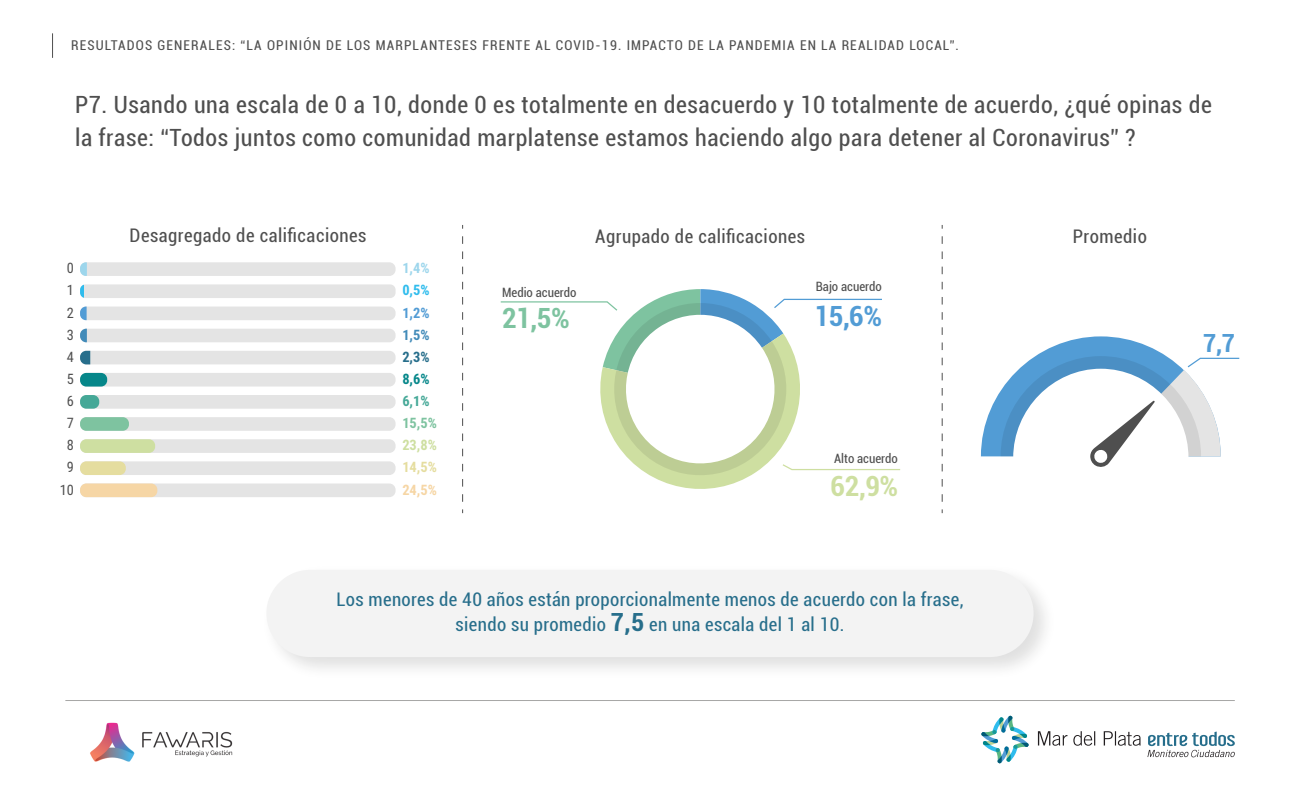
<style>
.page{position:relative;width:1300px;height:795px;background:#fff}
.page>*{position:absolute;margin:0;border:0;box-sizing:border-box;transform-origin:0 0}
.t1{font:700 condensed 27.88px "Roboto";color:#529cd5}
.t2{font:700 condensed 27.88px "Roboto";color:#cedfa1}
.t3{font:700 condensed 27.88px "Roboto";color:#7ec3a0}
.t4{font:700 condensed 25px "Roboto";color:#529cd5}
.t5{font:condensed 23.75px/32.5px "Roboto";letter-spacing:.025em;color:#4f4f4f}
.t6{font:condensed 18.75px/25px "Roboto";letter-spacing:.02em;color:#276e8b;text-align:center}
.t7{font:condensed 18.75px "Roboto";letter-spacing:.025em;color:#4f4f4f}
.t8{font:14.38px "Roboto Condensed";color:#4f4f4f}
.t9{font:700 14.38px "Roboto Condensed";color:#7ec3a0}
.t10{font:700 14.38px "Roboto Condensed";color:#cedfa1}
.t11{font:700 14.38px "Roboto Condensed";color:#e5dd9f}
.t12{font:700 14.38px "Roboto Condensed";color:#f6d6a5}
.t13{font:700 14.38px "Roboto Condensed";color:#9dd6ec}
.t14{font:700 14.38px "Roboto Condensed";color:#2fbced}
.t15{font:700 14.38px "Roboto Condensed";color:#529cd5}
.t16{font:700 14.38px "Roboto Condensed";color:#428bb9}
.t17{font:700 14.38px "Roboto Condensed";color:#276e8b}
.t18{font:700 14.38px "Roboto Condensed";color:#06878a}
.t19{font:700 14.38px "Roboto Condensed";color:#45a897}
.t20{font:condensed 13.5px "Roboto";letter-spacing:.085em;color:#4f4f4f}
.t21{font:condensed 12.88px "Roboto";color:#4f4f4f}
.s1{font-weight:700;font-size:25px}
</style>
<div class="page">
<svg style="left:52px;top:33px;width:1px;height:25px"></svg>
<svg style="left:500px;top:289px;width:401px;height:200px"></svg>
<svg style="left:981px;top:336px;width:259px;height:131px"></svg>
<div style="left:80px;top:262px;width:315px;height:14px;background:#e4e4e4;border-radius:6px"></div>
<svg style="left:80px;top:262px;width:7px;height:14px"></svg>
<div style="left:80px;top:284px;width:315px;height:14px;background:#e4e4e4;border-radius:5px"></div>
<div style="left:80px;top:306px;width:315px;height:14px;background:#e4e4e4;border-radius:6px"></div>
<div style="left:80px;top:328px;width:315px;height:14px;background:#e4e4e4;border-radius:6px"></div>
<svg style="left:80px;top:328px;width:7px;height:14px"></svg>
<div style="left:80px;top:350px;width:315px;height:14px;background:#e4e4e4;border-radius:6px"></div>
<svg style="left:80px;top:350px;width:10px;height:14px"></svg>
<div style="left:80px;top:373px;width:315px;height:13px;background:#e4e4e4;border-radius:6px"></div>
<div style="left:80px;top:373px;width:27px;height:13px;background:#06878a;border-radius:6px"></div>
<div style="left:80px;top:395px;width:315px;height:13px;background:#e4e4e4;border-radius:6px"></div>
<div style="left:80px;top:395px;width:19px;height:13px;background:#45a897;border-radius:6px"></div>
<div style="left:80px;top:417px;width:315px;height:13px;background:#e4e4e4;border-radius:6px"></div>
<div style="left:80px;top:417px;width:49px;height:13px;background:#7ec3a0;border-radius:6px"></div>
<div style="left:80px;top:439px;width:315px;height:13px;background:#e4e4e4;border-radius:6px"></div>
<div style="left:80px;top:439px;width:75px;height:13px;background:#cedfa1;border-radius:6px"></div>
<div style="left:80px;top:461px;width:315px;height:14px;background:#e4e4e4;border-radius:6px"></div>
<div style="left:80px;top:461px;width:46px;height:14px;background:#e5dd9f;border-radius:6px"></div>
<div style="left:80px;top:483px;width:315px;height:14px;background:#e4e4e4;border-radius:6px"></div>
<div style="left:80px;top:483px;width:77px;height:14px;background:#f6d6a5;border-radius:6px"></div>
<svg style="left:80px;top:284px;width:4px;height:14px"></svg>
<svg style="left:80px;top:306px;width:6px;height:14px"></svg>
<svg style="left:941px;top:236px;width:1px;height:277px"></svg>
<svg style="left:462px;top:236px;width:1px;height:277px"></svg>
<div style="left:266px;top:569px;width:767px;height:87px;background:#f3f3f3;border-radius:44px"></div>
<svg style="left:981px;top:715px;width:47px;height:48px"></svg>
<svg style="left:1037px;top:731px;width:103px;height:14px"></svg>
<svg style="left:1147px;top:731px;width:87px;height:26px"></svg>
<hr style="left:65px;top:700px;width:1169px;height:1px;background:#a7a7a6">
<img style="left:90px;top:722px;width:143px;height:40px">
<p class="t20" style="left:71px;top:36px;width:889px">RESULTADOS GENERALES: “LA OPINIÓN DE LOS MARPLANTESES FRENTE AL COVID-19. IMPACTO DE LA PANDEMIA EN LA REALIDAD LOCAL”.</p>
<p class="t5" style="left:75px;top:88px;width:1138px">P7. Usando una escala de 0 a 10, donde 0 es totalmente en desacuerdo y 10 totalmente de acuerdo, ¿qué opinas de la frase: “Todos juntos como comunidad marplatense estamos haciendo algo para detener al Coronavirus” ?</p>
<p class="t7" style="left:130px;top:222px;width:238px">Desagregado de calificaciones</p>
<p class="t7" style="left:1072px;top:223px;width:76px">Promedio</p>
<p class="t7" style="left:595px;top:223px;width:211px">Agrupado de calificaciones</p>
<p class="t8" style="left:67px;top:258px;width:9px">0</p>
<p class="t13" style="left:402px;top:258px;width:29px">1,4%</p>
<p class="t8" style="left:67px;top:280px;width:9px">1</p>
<p class="t14" style="left:402px;top:280px;width:29px">0,5%</p>
<p class="t8" style="left:67px;top:302px;width:9px">2</p>
<p class="t15" style="left:402px;top:302px;width:29px">1,2%</p>
<p class="t8" style="left:67px;top:324px;width:9px">3</p>
<p class="t16" style="left:402px;top:324px;width:29px">1,5%</p>
<p class="t8" style="left:67px;top:346px;width:9px">4</p>
<p class="t17" style="left:402px;top:346px;width:29px">2,3%</p>
<p class="t8" style="left:67px;top:368px;width:9px">5</p>
<p class="t18" style="left:402px;top:368px;width:29px">8,6%</p>
<p class="t8" style="left:67px;top:390px;width:9px">6</p>
<p class="t19" style="left:402px;top:390px;width:29px">6,1%</p>
<p class="t8" style="left:67px;top:413px;width:9px">7</p>
<p class="t9" style="left:402px;top:413px;width:36px">15,5%</p>
<p class="t8" style="left:67px;top:435px;width:9px">8</p>
<p class="t10" style="left:402px;top:435px;width:36px">23,8%</p>
<p class="t8" style="left:67px;top:457px;width:9px">9</p>
<p class="t11" style="left:402px;top:457px;width:36px">14,5%</p>
<p class="t8" style="left:60px;top:479px;width:16px">10</p>
<p class="t12" style="left:402px;top:479px;width:36px">24,5%</p>
<p class="t21" style="left:502px;top:283px;width:76px">Medio acuerdo</p>
<p class="t3" style="left:502px;top:299px;width:69px">21,5%</p>
<p class="t21" style="left:815px;top:277px;width:67px">Bajo acuerdo</p>
<p class="t1" style="left:814px;top:297px;width:69px">15,6%</p>
<p class="t21" style="left:834px;top:449px;width:65px">Alto acuerdo</p>
<p class="t2" style="left:830px;top:466px;width:69px">62,9%</p>
<p class="t6" style="left:336px;top:586px;width:628px">Los menores de 40 años están proporcionalmente menos de acuerdo con la frase, siendo su promedio <span class="s1">7,5</span> en una escala del 1 al 10.</p>
<p class="t4" style="left:1203px;top:325px;width:33px">7,7</p>
</div>
